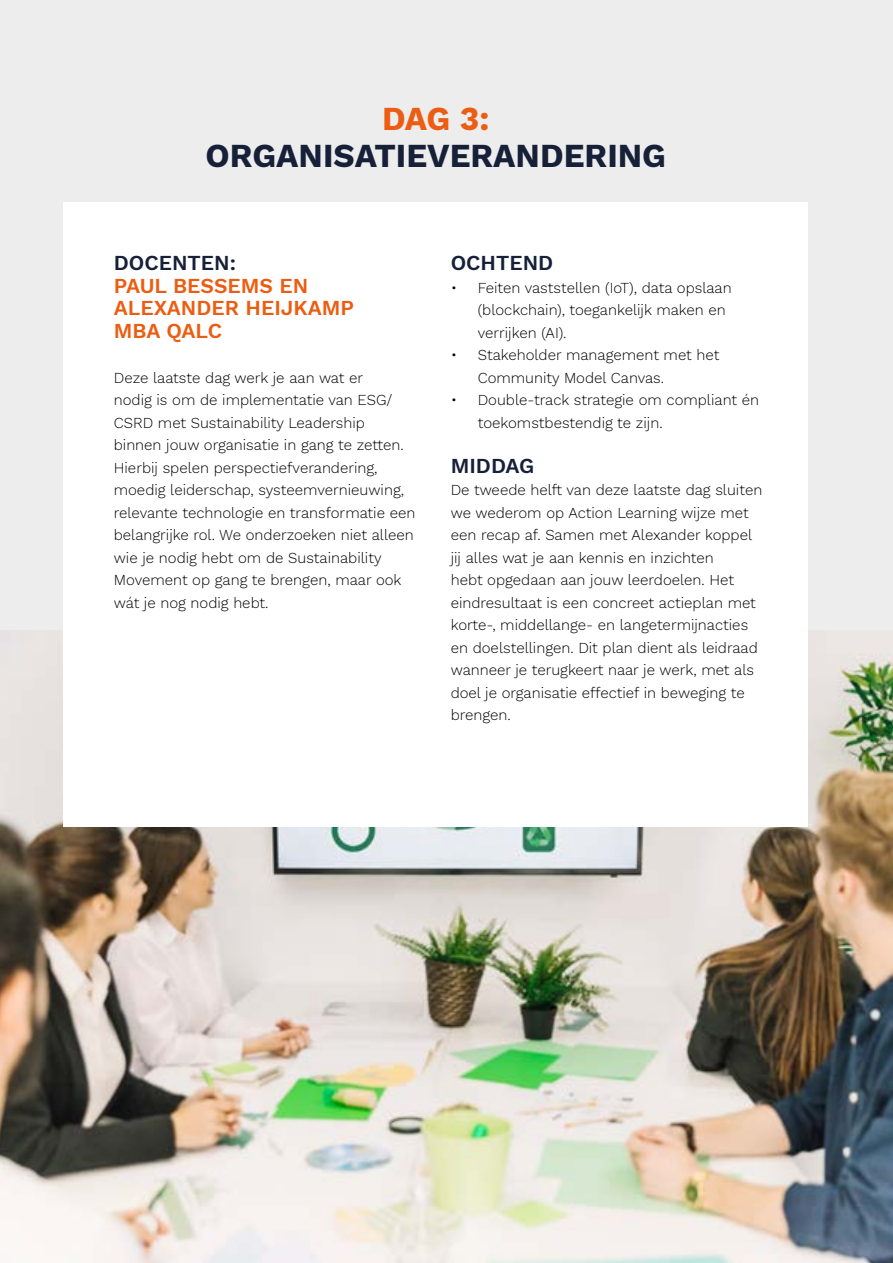
<style>
.page{position:relative;width:893px;height:1263px;background:#eeeded}
.page>*{position:absolute;margin:0;border:0;box-sizing:border-box;transform-origin:0 0}
.t1{font:700 33px "Work Sans";color:#162038}
.t2{font:700 33px "Work Sans";color:#eb5d12}
.t3{font:600 21px/22.5px "Work Sans";color:#eb5d12}
.t4{font:600 21px "Work Sans";color:#162038}
.t5{font:300 15px/22.5px "Work Sans";color:#000}
</style>
<div class="page">
<img style="left:0;top:630px;width:893px;height:633px">
<div style="left:64px;top:202px;width:744px;height:624px;background:#fff"></div>
<h1 class="t2" style="left:382px;top:94px;width:109px">DAG 3:</h1>
<h1 class="t1" style="left:206px;top:131px;width:462px">ORGANISATIEVERANDERING</h1>
<h2 class="t4" style="left:114px;top:247px;width:124px">DOCENTEN:</h2>
<h2 class="t3" style="left:114px;top:273px;width:242px">PAUL BESSEMS EN<br>ALEXANDER HEIJKAMP<br>MBA QALC</h2>
<p class="t5" style="left:114px;top:366px;width:303px">Deze laatste dag werk je aan wat er<br>nodig is om de implementatie van ESG/ CSRD met Sustainability Leadership binnen jouw organisatie in gang te zetten.<br>Hierbij spelen perspectiefverandering, moedig leiderschap, systeemvernieuwing, relevante technologie en transformatie een belangrijke rol. We onderzoeken niet alleen wie je nodig hebt om de Sustainability Movement op gang te brengen, maar ook wát je nog nodig hebt.</p>
<h2 class="t4" style="left:451px;top:247px;width:104px">OCHTEND</h2>
<p class="t5" style="left:478px;top:276px;width:255px;text-indent:-27px">• Feiten vaststellen (IoT), data opslaan (blockchain), toegankelijk maken en verrijken (AI).</p>
<p class="t5" style="left:478px;top:343px;width:243px;text-indent:-27px">• Stakeholder management met het<br>Community Model Canvas.</p>
<p class="t5" style="left:478px;top:388px;width:283px;text-indent:-27px">• Double-track strategie om compliant én toekomstbestendig te zijn.</p>
<h2 class="t4" style="left:451px;top:449px;width:85px">MIDDAG</h2>
<p class="t5" style="left:451px;top:478px;width:313px">De tweede helft van deze laatste dag sluiten we wederom op Action Learning wijze met een recap af. Samen met Alexander koppel jij alles wat je aan kennis en inzichten<br>hebt opgedaan aan jouw leerdoelen. Het eindresultaat is een concreet actieplan met korte-, middellange- en langetermijnacties en doelstellingen. Dit plan dient als leidraad wanneer je terugkeert naar je werk, met als doel je organisatie effectief in beweging te brengen.</p>
</div>
